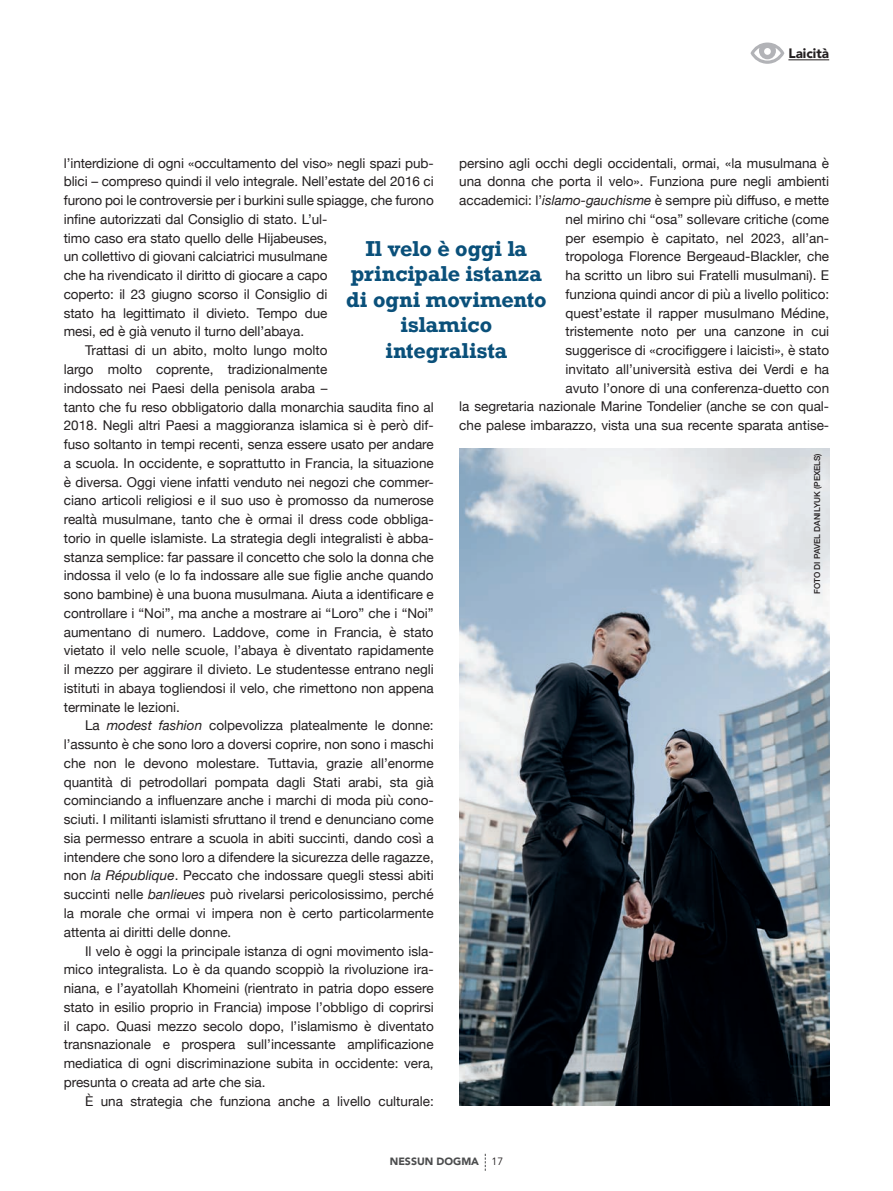
<style>
.page{position:relative;width:893px;height:1191px;background:#fff}
.page>*{position:absolute;margin:0;border:0;box-sizing:border-box;transform-origin:0 0}
.t1{font:700 20.25px/25.5px "Rockwell";color:#0a507a;text-align:center}
.Testi{font:13.5px/18.8px "Helvetica Neue";color:#231f20}
.t2{font:900 13.5px "Avenir LT Std";color:#231f20}
.t3{font:900 10.5px "Avenir LT Std";color:#4b4c4d}
.Crediti{font:500 8.25px "Helvetica Neue";color:#231f20}
.s1{font-style:italic}
.s2{font-weight:400;color:#231f20}
</style>
<div class="page">
<svg style="left:485px;top:1153px;width:1px;height:17px"></svg>
<hr style="left:788px;top:59px;width:41px;height:1px;background:#231f20">
<svg style="left:750px;top:43px;width:34px;height:21px"></svg>
<svg style="left:754px;top:48px;width:27px;height:13px"></svg>
<div style="left:764px;top:48px;width:7px;height:7px;background:#fff;border-radius:50%"></div>
<img style="left:459px;top:449px;width:370px;height:656px">
<p class="t2" style="left:788px;top:46px;width:42px">Laicità</p>
<p class="Testi" style="left:459px;top:154px;width:371px;text-align:right">persino agli occhi degli occidentali, ormai, «la musulmana è una donna che porta il velo». Funziona pure negli ambienti accademici: l’<span class="s1">islamo-gauchisme</span> è sempre più diffuso, e mette nel mirino chi “osa” sollevare critiche (come<br>per esempio è capitato, nel 2023, all’an-<br>tropologa Florence Bergeaud-Blackler, che<br>ha scritto un libro sui Fratelli musulmani). E<br>funziona quindi ancor di più a livello politico:<br>quest’estate il rapper musulmano Médine,<br>tristemente noto per una canzone in cui<br>suggerisce di «crocifiggere i laicisti», è stato<br>invitato all’università estiva dei Verdi e ha<br>avuto l’onore di una conferenza-duetto con<br>la segretaria nazionale Marine Tondelier (anche se con qual&shy;che palese imbarazzo, vista una sua recente sparata antise-</p>
<p class="Testi" style="left:64px;top:154px;width:371px">l’interdizione di ogni «occultamento del viso» negli spazi pub&shy;blici – compreso quindi il velo integrale. Nell’estate del 2016 ci furono poi le controversie per i burkini sulle spiagge, che furono infine autorizzati dal Consiglio di stato. L’ul-<br>timo caso era stato quello delle Hijabeuses,<br>un collettivo di giovani calciatrici musulmane<br>che ha rivendicato il diritto di giocare a capo<br>coperto: il 23 giugno scorso il Consiglio di<br>stato ha legittimato il divieto. Tempo due<br>mesi, ed è già venuto il turno dell’abaya.</p>
<p class="Testi" style="left:64px;top:342px;width:371px;text-indent:21px">Trattasi di un abito, molto lungo molto<br>largo molto coprente, tradizionalmente<br>indossato nei Paesi della penisola araba –<br>tanto che fu reso obbligatorio dalla monarchia saudita fino al 2018. Negli altri Paesi a maggioranza islamica si è però dif&shy;fuso soltanto in tempi recenti, senza essere usato per andare a scuola. In occidente, e soprattutto in Francia, la situazione è diversa. Oggi viene infatti venduto nei negozi che commer&shy;ciano articoli religiosi e il suo uso è promosso da numerose realtà musulmane, tanto che è ormai il dress code obbliga&shy;torio in quelle islamiste. La strategia degli integralisti è abba&shy;stanza semplice: far passare il concetto che solo la donna che indossa il velo (e lo fa indossare alle sue figlie anche quando sono bambine) è una buona musulmana. Aiuta a identificare e controllare i “Noi”, ma anche a mostrare ai “Loro” che i “Noi” aumentano di numero. Laddove, come in Francia, è stato vietato il velo nelle scuole, l’abaya è diventato rapidamente il mezzo per aggirare il divieto. Le studentesse entrano negli istituti in abaya togliendosi il velo, che rimettono non appena terminate le lezioni.</p>
<p class="Testi" style="left:64px;top:717px;width:371px;text-align:justify;text-indent:21px">La <span class="s1">modest fashion</span> colpevolizza platealmente le donne: l’assunto è che sono loro a doversi coprire, non sono i maschi che non le devono molestare. Tuttavia, grazie all’enorme quantità di petrodollari pompata dagli Stati arabi, sta già cominciando a influenzare anche i marchi di moda più cono&shy;sciuti. I militanti islamisti sfruttano il trend e denunciano come sia permesso entrare a scuola in abiti succinti, dando così a intendere che sono loro a difendere la sicurezza delle ragazze, non <span class="s1">la République</span>. Peccato che indossare quegli stessi abiti succinti nelle <span class="s1">banlieues</span> può rivelarsi pericolosissimo, perché la morale che ormai vi impera non è certo particolarmente attenta ai diritti delle donne.</p>
<p class="Testi" style="left:64px;top:942px;width:371px;text-align:justify;text-indent:21px">Il velo è oggi la principale istanza di ogni movimento isla&shy;mico integralista. Lo è da quando scoppiò la rivoluzione ira&shy;niana, e l’ayatollah Khomeini (rientrato in patria dopo essere stato in esilio proprio in Francia) impose l’obbligo di coprirsi il capo. Quasi mezzo secolo dopo, l’islamismo è diventato transnazionale e prospera sull’incessante amplificazione mediatica di ogni discriminazione subita in occidente: vera, presunta o creata ad arte che sia.</p>
<p class="Testi" style="left:85px;top:1092px;width:350px">È una strategia che funziona anche a livello culturale:</p>
<p class="t1" style="left:346px;top:235px;width:202px">Il velo è oggi la principale istanza di ogni movimento islamico integralista</p>
<p class="Crediti" style="left:811px;top:594px;width:143px;rotate:-90deg">FOTO DI PAVEL DANILYUK (PEXELS)</p>
<p class="t3" style="left:390px;top:1155px;width:115px">NESSUN DOGMA <span class="s2">17</span></p>
</div>
